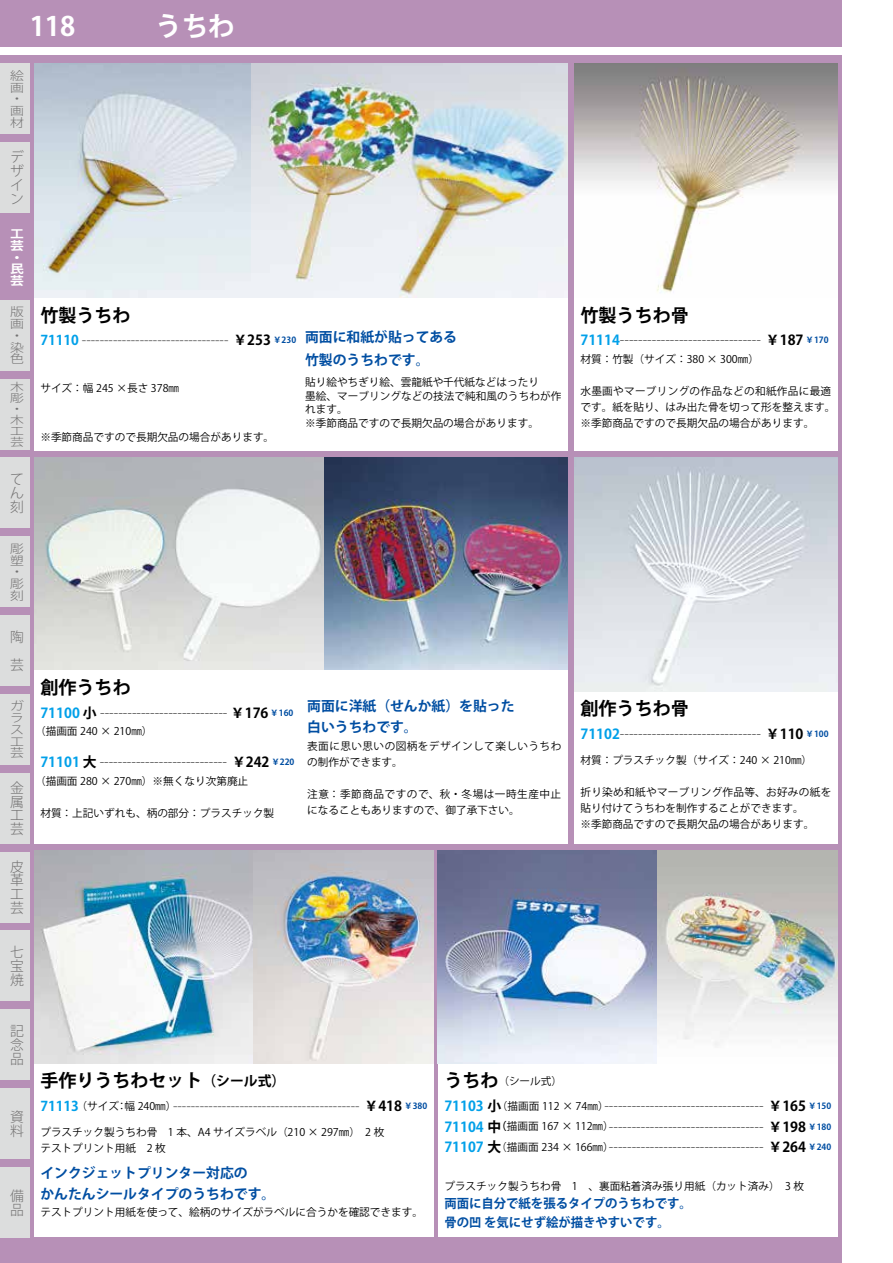
<style>
.page{position:relative;width:893px;height:1263px;background:#fff}
.page>*{position:absolute;margin:0;border:0;box-sizing:border-box;transform-origin:0 0}
.t1{font:700 26.55px "Koz Go Pro";color:#fff}
.t2{font:700 18px "Koz Go Pro";color:#000}
.t3{font:200 13.8px/20.7px "Koz Go Pro";color:#000;text-align:justify}
.t4{font:700 13.8px/20.7px "Koz Go Pro";color:#004ea2}
.t5{font:300 13.8px/13.8px "Koz Go Pro";color:#727171;text-align:justify}
.t6{font:200 13.5px "Koz Go Pro";color:#000}
.t7{font:700 12.75px/19.2px "Koz Go Pro";color:#004ea2}
.t8{font:300 11.7px/11.7px "Koz Go Pro";color:#727171;text-align:justify;scale:1.18 1}
.t9{font:700 11.7px/11.7px "Koz Go Pro";color:#fff;text-align:justify;scale:1.18 1}
.t10{font:300 11.1px/11.1px "Koz Go Pro";color:#727171;text-align:justify;scale:1.25 1}
.t11{font:10.65px/15.9px "Koz Go Pro";color:#000}
.t12{font:10.65px/15.9px "Koz Go Pro";letter-spacing:.025em;color:#000}
.t13{font:10.65px/15.9px "Koz Go Pro";letter-spacing:.04em;color:#000}
.s1{font-weight:700;color:#00a0e9}
.s2{font-weight:700;font-size:13.8px}
.s3{font-weight:700;font-size:8.55px;color:#004ea2}
.s4{font-weight:700}
.s5{font-size:13.8px}
.s6{font-weight:400;font-size:10.65px}
.s7{font-weight:700;font-size:18px}
.s8{font-weight:700;font-size:10.65px}
</style>
<div class="page">
<div style="left:0;top:55px;width:842px;height:1208px;background:#b790b7"></div>
<div style="left:0;top:64px;width:30px;height:70px;background:#dcdddd"></div>
<div style="left:0;top:143px;width:30px;height:70px;background:#dcdddd"></div>
<div style="left:0;top:300px;width:30px;height:70px;background:#dcdddd"></div>
<div style="left:0;top:379px;width:30px;height:70px;background:#dcdddd"></div>
<div style="left:0;top:458px;width:30px;height:70px;background:#dcdddd"></div>
<div style="left:0;top:537px;width:30px;height:70px;background:#dcdddd"></div>
<div style="left:0;top:616px;width:30px;height:70px;background:#dcdddd"></div>
<div style="left:0;top:694px;width:30px;height:70px;background:#dcdddd"></div>
<div style="left:0;top:773px;width:30px;height:70px;background:#dcdddd"></div>
<div style="left:0;top:852px;width:30px;height:70px;background:#dcdddd"></div>
<div style="left:0;top:931px;width:30px;height:70px;background:#dcdddd"></div>
<div style="left:0;top:1010px;width:30px;height:70px;background:#dcdddd"></div>
<div style="left:0;top:1088px;width:30px;height:71px;background:#dcdddd"></div>
<div style="left:0;top:1167px;width:30px;height:70px;background:#dcdddd"></div>
<div style="left:0;top:0;width:842px;height:47px;background:#b790b7"></div>
<div style="left:34px;top:457px;width:534px;height:387px;background:#fff"></div>
<img style="left:34px;top:457px;width:534px;height:213px">
<div style="left:574px;top:457px;width:264px;height:387px;background:#fff"></div>
<img style="left:574px;top:457px;width:264px;height:234px">
<div style="left:34px;top:64px;width:534px;height:387px;background:#fff"></div>
<img style="left:34px;top:64px;width:534px;height:234px">
<div style="left:574px;top:64px;width:264px;height:387px;background:#fff"></div>
<img style="left:574px;top:64px;width:264px;height:229px">
<div style="left:438px;top:850px;width:400px;height:387px;background:#fff"></div>
<img style="left:438px;top:850px;width:400px;height:213px">
<div style="left:34px;top:850px;width:400px;height:387px;background:#fff"></div>
<img style="left:253px;top:850px;width:181px;height:213px">
<svg style="left:34px;top:850px;width:219px;height:213px"></svg>
<h1 class="t1" style="left:30px;top:9px;width:207px">118　　　うちわ</h1>
<p class="t8" style="left:10px;top:70px;width:13px">絵画・画材</p>
<p class="t5" style="left:10px;top:150px;width:15px">デザイン</p>
<p class="t9" style="left:10px;top:229px;width:13px">工芸・民芸</p>
<p class="t8" style="left:10px;top:306px;width:13px">版画・染色</p>
<p class="t10" style="left:10px;top:381px;width:13px">木彫・木工芸</p>
<p class="t5" style="left:10px;top:472px;width:15px">てん刻</p>
<p class="t8" style="left:10px;top:543px;width:13px">彫塑・彫刻</p>
<p class="t5" style="left:10px;top:623px;width:15px;line-height:27.6px">陶芸</p>
<p class="t8" style="left:10px;top:700px;width:13px">ガラス工芸</p>
<p class="t5" style="left:10px;top:781px;width:15px">金属工芸</p>
<p class="t5" style="left:10px;top:860px;width:15px">皮革工芸</p>
<p class="t5" style="left:10px;top:945px;width:15px">七宝焼</p>
<p class="t5" style="left:10px;top:1024px;width:15px">記念品</p>
<p class="t5" style="left:10px;top:1110px;width:15px">資料</p>
<p class="t5" style="left:10px;top:1189px;width:15px">備品</p>
<h2 class="t2" style="left:40px;top:304px;width:91px">竹製うちわ</h2>
<p class="t6" style="left:40px;top:331px;width:257px"><span class="s1">71110</span> --------------------------------- <span class="s2">￥253</span> <span class="s3">￥230</span></p>
<p class="t11" style="left:40px;top:381px;width:140px">サイズ：幅 245 ×長さ 378㎜</p>
<p class="t11" style="left:40px;top:429px;width:235px">※季節商品ですので長期欠品の場合があります。</p>
<p class="t4" style="left:305px;top:326px;width:154px;line-height:23.4px">両面に和紙が貼ってある竹製のうちわです。</p>
<p class="t11" style="left:305px;top:375px;width:258px;line-height:13.8px">貼り絵やちぎり絵、雲龍紙や千代紙などはったり<br>墨絵、マーブリングなどの技法で純和風のうちわが作れます。<br>※季節商品ですので長期欠品の場合があります。</p>
<h2 class="t2" style="left:580px;top:304px;width:110px">竹製うちわ骨</h2>
<p class="t3" style="left:580px;top:330px;width:250px"><span class="s1">71114</span>------------------------------- <span class="s4">￥187</span> <span class="s3">￥170</span></p>
<p class="t11" style="left:580px;top:352px;width:180px">材質：竹製（サイズ：380 × 300㎜）</p>
<p class="t11" style="left:580px;top:384px;width:257px">水墨画やマーブリングの作品などの和紙作品に最適です。紙を貼り、はみ出た骨を切って形を整えます。※季節商品ですので長期欠品の場合があります。</p>
<h2 class="t2" style="left:40px;top:676px;width:92px">創作うちわ</h2>
<p class="t3" style="left:40px;top:702px;width:254px"><span class="s1">71100</span> <span class="s4">小</span> ---------------------------- <span class="s4">￥176</span> <span class="s3">￥160</span></p>
<p class="t11" style="left:35px;top:724px;width:119px">（描画面 240 × 210㎜）</p>
<p class="t3" style="left:40px;top:751px;width:256px"><span class="s1">71101</span> <span class="s4">大</span> ---------------------------- <span class="s4">￥242</span> <span class="s3">￥220</span></p>
<p class="t11" style="left:35px;top:773px;width:215px">（描画面 280 × 270㎜）※無くなり次第廃止</p>
<p class="t11" style="left:40px;top:805px;width:235px">材質：上記いずれも、柄の部分：プラスチック製</p>
<p class="t4" style="left:307px;top:697px;width:209px">両面に洋紙（せんか紙）を貼った白いうちわです。</p>
<p class="t13" style="left:307px;top:738px;width:256px">表面に思い思いの図柄をデザインして楽しいうちわの制作ができます。</p>
<p class="t12" style="left:307px;top:786px;width:255px">注意：季節商品ですので、秋・冬場は一時生産中止になることもありますので、御了承下さい。</p>
<h2 class="t2" style="left:580px;top:697px;width:110px">創作うちわ骨</h2>
<p class="t3" style="left:580px;top:723px;width:250px"><span class="s1">71102</span>------------------------------- <span class="s4">￥110</span> <span class="s3">￥100</span></p>
<p class="t11" style="left:580px;top:753px;width:233px">材質：プラスチック製（サイズ：240 × 210㎜）</p>
<p class="t11" style="left:580px;top:784px;width:252px">折り染め和紙やマーブリング作品等、お好みの紙を貼り付けてうちわを制作することができます。<br>※季節商品ですので長期欠品の場合があります。</p>
<h2 class="t2" style="left:40px;top:1069px;width:246px">手作りうちわセット<span class="s5">（シール式）</span></h2>
<p class="t6" style="left:40px;top:1097px;width:388px"><span class="s1">71113</span> <span class="s6">（サイズ：幅 240㎜）</span>------------------------------------------ <span class="s2">￥418</span> <span class="s3">￥380</span></p>
<p class="t11" style="left:40px;top:1124px;width:346px">プラスチック製うちわ骨　1 本、A4 サイズラベル（210 × 297㎜）　2 枚テストプリント用紙　2 枚</p>
<p class="t4" style="left:40px;top:1163px;width:236px">インクジェットプリンター対応の<br>かんたんシールタイプのうちわです。</p>
<p class="t11" style="left:40px;top:1205px;width:384px">テストプリント用紙を使って、絵柄のサイズがラベルに合うかを確認できます。</p>
<p class="t11" style="left:444px;top:1073px;width:119px"><span class="s7">うちわ</span>（シール式）</p>
<p class="t3" style="left:444px;top:1095px;width:388px"><span class="s1">71103</span> <span class="s4">小</span><span class="s6">（描画面 112 × 74㎜）</span>----------------------------------- <span class="s4">￥165</span> <span class="s3">￥150<br></span><span class="s1">71104</span> <span class="s4">中</span><span class="s8">（</span><span class="s6">描画面 167 × 112㎜）</span>---------------------------------- <span class="s4">￥198</span> <span class="s3">￥180<br></span><span class="s1">71107</span> <span class="s4">大</span><span class="s6">（描画面 234 × 166㎜）</span>---------------------------------- <span class="s4">￥264</span> <span class="s3">￥240</span></p>
<p class="t11" style="left:444px;top:1179px;width:361px">プラスチック製うちわ骨　1　、裏面粘着済み張り用紙（カット済み）　3 枚</p>
<p class="t7" style="left:444px;top:1195px;width:249px">両面に自分で紙を張るタイプのうちわです。骨の凹 を気にせず絵が描きやすいです。</p>
</div>
